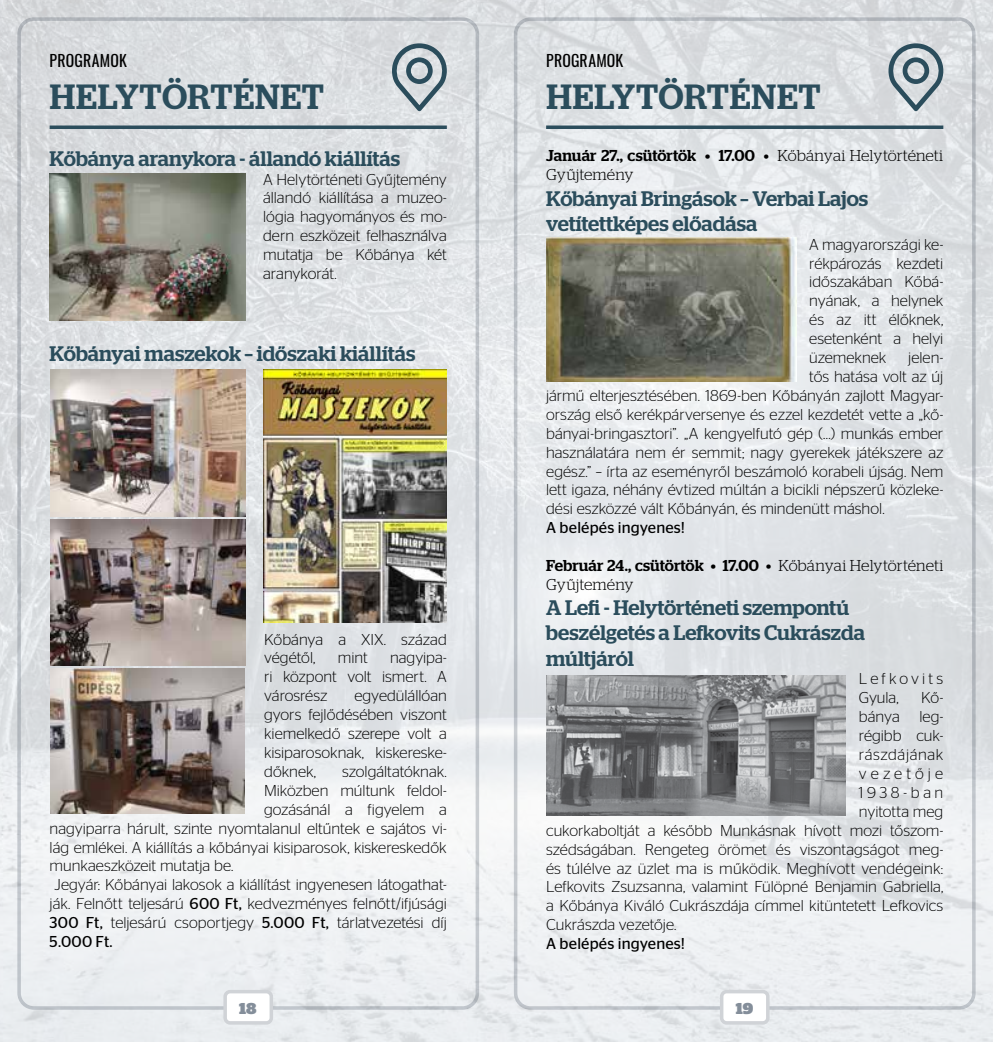
<style>
.page{position:relative;width:993px;height:1042px;background:#fff}
.page>*{position:absolute;margin:0;border:0;box-sizing:border-box;transform-origin:0 0}
.t1{font:500 35px "Stag";letter-spacing:.02em;color:#2b4d5c}
.t2{font:500 21px/25.2px "Stag";color:#2b4d5c}
.t3{font:300 15.75px/18.9px "Stag Sans";color:#000;text-align:justify}
.t4{font:300 15.75px/18.9px "Stag";color:#000}
.t5{font:15.75px "Stag Sans";letter-spacing:.01em;color:#000}
.t6{font:15.75px "Oswald";letter-spacing:.01em;color:#000}
.t7{font:300 15.75px/18.9px "Stag Sans";letter-spacing:.185em;color:#000}
.t8{font:300 15.75px "Stag Sans";letter-spacing:.04em;color:#000}
.t9{font:300 15.75px "Stag Sans";letter-spacing:.265em;color:#000}
.t10{font:900 15.75px "Stag";color:#848e9a}
.s1{font-weight:400}
.s2{font-weight:500}
</style>
<div class="page">
<img style="left:0;top:0;width:992px;height:1042px">
<img style="left:264px;top:370px;width:182px;height:253px">
<img style="left:50px;top:174px;width:195px;height:146px">
<img style="left:546px;top:238px;width:250px;height:144px">
<img style="left:51px;top:669px;width:194px;height:145px">
<img style="left:51px;top:519px;width:194px;height:146px">
<img style="left:51px;top:370px;width:194px;height:146px">
<img style="left:546px;top:675px;width:298px;height:141px">
<svg style="left:546px;top:125px;width:397px;height:4px;background:#415f6d"></svg>
<svg style="left:50px;top:125px;width:396px;height:4px;background:#415f6c"></svg>
<svg style="left:886px;top:43px;width:58px;height:68px;background:#a7b4ba"></svg>
<svg style="left:390px;top:43px;width:58px;height:68px;background:#a9b5bb"></svg>
<div style="left:17px;top:17px;width:462px;height:992px;border:4px solid #d0d3d7;border-radius:15px"></div>
<div style="left:513px;top:17px;width:462px;height:992px;border:4px solid #d0d3d7;border-radius:15px"></div>
<div style="left:225px;top:991px;width:46px;height:32px;background:#fff;border-radius:5px"></div>
<div style="left:223px;top:990px;width:50px;height:34px;border:4px solid #d0d3d7;border-radius:5px"></div>
<div style="left:721px;top:991px;width:46px;height:32px;background:#fff;border-radius:5px"></div>
<div style="left:719px;top:990px;width:50px;height:34px;border:4px solid #d0d3d7;border-radius:5px"></div>
<p class="t6" style="left:50px;top:49px;width:79px">PROGRAMOK</p>
<h1 class="t1" style="left:50px;top:76px;width:275px">HELYTÖRTÉNET</h1>
<h2 class="t2" style="left:50px;top:145px;width:352px">Kőbánya aranykora - állandó kiállítás</h2>
<p class="t3" style="left:263px;top:169px;width:185px">A Helytörténeti Gyűjtemény állandó kiállítása a muzeo&shy;lógia hagyományos és mo&shy;dern eszközeit felhasználva mutatja be Kőbánya két aranykorát.</p>
<h2 class="t2" style="left:50px;top:341px;width:367px">Kőbányai maszekok – időszaki kiállítás</h2>
<p class="t3" style="left:264px;top:629px;width:184px">Kőbánya a XIX. század végétől,</p>
<p class="t3" style="left:264px;top:648px;width:184px;text-indent:126px">nagyipa&shy;ri központ volt ismert. A városrész</p>
<p class="t3" style="left:338px;top:648px;width:31px">mint</p>
<p class="t3" style="left:264px;top:686px;width:184px;text-indent:90px">egyedülállóan gyors fejlődésében viszont kiemelkedő szerepe volt a kisiparosoknak, kiskereske&shy;dőknek,</p>
<p class="t3" style="left:342px;top:762px;width:106px">szolgáltatóknak.</p>
<p class="t3" style="left:264px;top:780px;width:184px">Miközben múltunk feldol-</p>
<p class="t3" style="left:264px;top:799px;width:184px">gozásánál a figyelem a</p>
<p class="t3" style="left:50px;top:818px;width:398px">nagyiparra hárult, szinte nyomtalanul eltűntek e sajátos vi-</p>
<p class="t3" style="left:50px;top:837px;width:398px">lág emlékei. A kiállítás a kőbányai kisiparosok, kiskereskedők</p>
<p class="t3" style="left:50px;top:856px;width:185px">munkaeszközeit mutatja be.</p>
<p class="t3" style="left:54px;top:875px;width:394px">Jegyár: Kőbányai lakosok a kiállítást ingyenesen látogathat-</p>
<p class="t3" style="left:50px;top:894px;width:398px">ják. Felnőtt teljesárú <span class="s1">600 Ft,</span> kedvezményes felnőtt/ifjúsági</p>
<p class="t3" style="left:50px;top:913px;width:398px"><span class="s1">300 Ft,</span> teljesárú csoportjegy <span class="s1">5.000 Ft,</span> tárlatvezetési díj</p>
<p class="t5" style="left:50px;top:932px;width:65px">5.000 Ft.</p>
<p class="t6" style="left:546px;top:49px;width:79px">PROGRAMOK</p>
<h1 class="t1" style="left:546px;top:76px;width:275px">HELYTÖRTÉNET</h1>
<p class="t4" style="left:546px;top:146px;width:398px"><span class="s2">Január 27., csütörtök • 17.00 •</span> Kőbányai Helytörténeti<br>Gyűjtemény</p>
<h2 class="t2" style="left:546px;top:185px;width:323px">Kőbányai Bringások – Verbai Lajos vetítettképes előadása</h2>
<p class="t3" style="left:809px;top:234px;width:135px">A magyarországi ke&shy;rékpározás kezdeti időszakában Kőbá&shy;nyának, a helynek és az itt élőknek, esetenként a helyi üzemeknek</p>
<p class="t3" style="left:907px;top:348px;width:37px">jelen-</p>
<p class="t3" style="left:809px;top:367px;width:135px">tős hatása volt az új</p>
<p class="t3" style="left:546px;top:386px;width:398px">jármű elterjesztésében. 1869-ben Kőbányán zajlott Magyar-</p>
<p class="t3" style="left:546px;top:405px;width:398px">ország első kerékpárversenye és ezzel kezdetét vette a „kő-</p>
<p class="t3" style="left:546px;top:423px;width:398px">bányai-bringasztori”. „A kengyelfutó gép (...) munkás ember</p>
<p class="t3" style="left:546px;top:442px;width:398px">használatára nem ér semmit; nagy gyerekek játékszere az</p>
<p class="t3" style="left:546px;top:461px;width:398px">egész.” – írta az eseményről beszámoló korabeli újság. Nem</p>
<p class="t3" style="left:546px;top:480px;width:398px">lett igaza, néhány évtized múltán a bicikli népszerű közleke-</p>
<p class="t3" style="left:546px;top:499px;width:340px">dési eszközzé vált Kőbányán, és mindenütt máshol.</p>
<p class="t5" style="left:546px;top:519px;width:140px">A belépés ingyenes!</p>
<p class="t4" style="left:546px;top:556px;width:398px"><span class="s2">Február 24., csütörtök • 17.00 •</span> Kőbányai Helytörténeti<br>Gyűjtemény</p>
<h2 class="t2" style="left:546px;top:595px;width:320px">A Lefi - Helytörténeti szempontú beszélgetés a Lefkovits Cukrászda múltjáról</h2>
<p class="t7" style="left:858px;top:669px;width:86px">Lefkovits<br>Gyula,</p>
<p class="t3" style="left:920px;top:688px;width:24px">Kő-</p>
<p class="t3" style="left:858px;top:707px;width:86px">bánya leg-</p>
<p class="t3" style="left:858px;top:726px;width:86px">régibb cuk-</p>
<p class="t8" style="left:858px;top:746px;width:86px">rászdájának</p>
<p class="t9" style="left:858px;top:765px;width:86px">vezetője</p>
<p class="t3" style="left:858px;top:783px;width:86px">1938-ban</p>
<p class="t3" style="left:858px;top:801px;width:86px">nyitotta meg</p>
<p class="t3" style="left:546px;top:820px;width:398px">cukorkaboltját a később Munkásnak hívott mozi tőszom-</p>
<p class="t3" style="left:546px;top:839px;width:398px">szédságában. Rengeteg örömet és viszontagságot meg-</p>
<p class="t3" style="left:546px;top:858px;width:398px">és túlélve az üzlet ma is működik. Meghívott vendégeink:</p>
<p class="t3" style="left:546px;top:877px;width:398px">Lefkovits Zsuzsanna, valamint Fülöpné Benjamin Gabriella,</p>
<p class="t3" style="left:546px;top:896px;width:398px">a Kőbánya Kiváló Cukrászdája címmel kitüntetett Lefkovics</p>
<p class="t3" style="left:546px;top:915px;width:132px">Cukrászda vezetője.</p>
<p class="t5" style="left:546px;top:935px;width:140px">A belépés ingyenes!</p>
<p class="t10" style="left:239px;top:999px;width:19px">18</p>
<p class="t10" style="left:735px;top:999px;width:19px">19</p>
</div>
